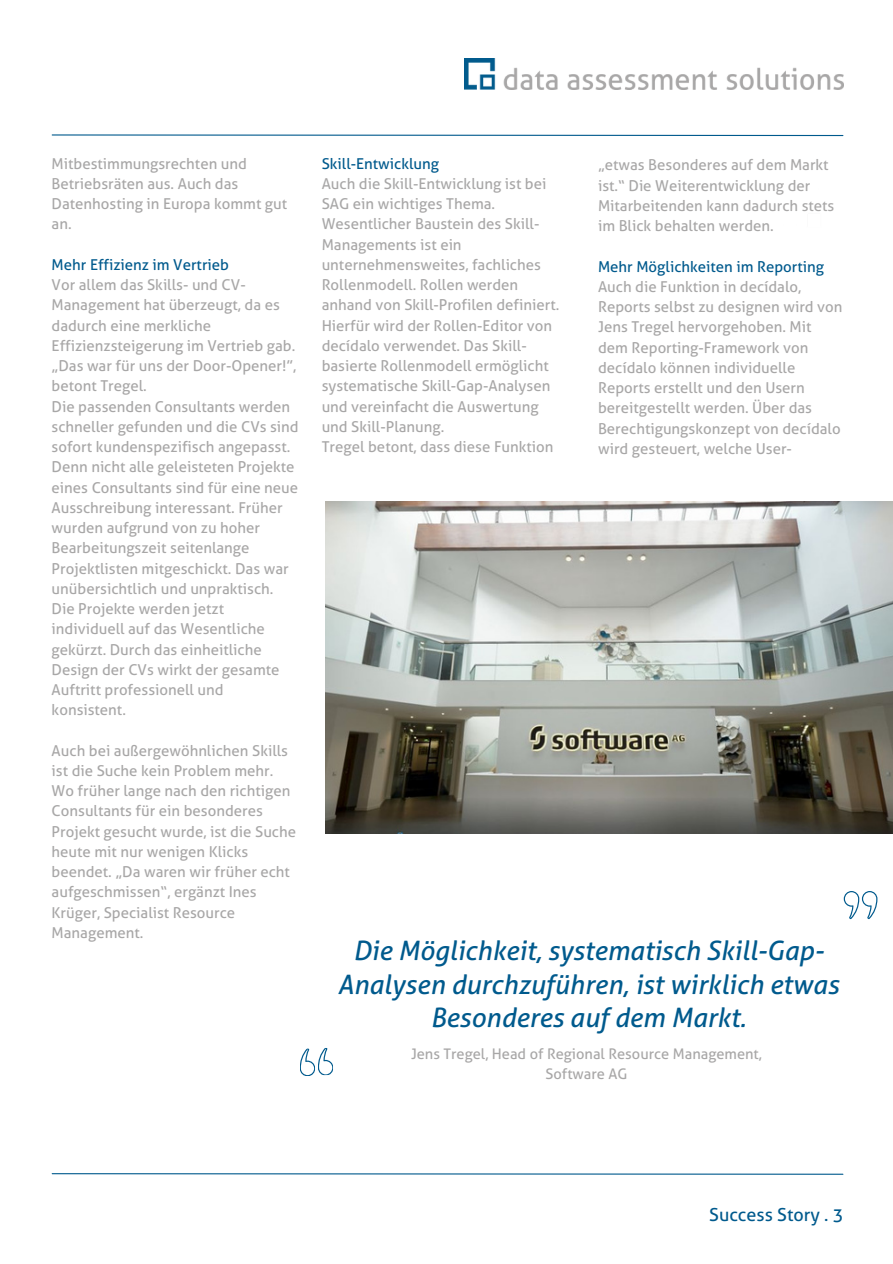
<style>
.page{position:relative;width:893px;height:1264px;background:#fff}
.page>*{position:absolute;margin:0;border:0;box-sizing:border-box;transform-origin:0 0}
.t1{font:italic 26.7px/33.9px "Aller";color:#005a8d;text-align:center}
.t2{font:18px "Aller";color:#005a8d}
.t3{font:15px/20.2px "Aller";color:#a8a7a7}
.t4{font:15px "Aller";color:#005a8d}
.t5{font:14.55px "Aller";color:#a8a7a7}
</style>
<div class="page">
<img style="left:465px;top:58px;width:378px;height:31px">
<svg style="left:51px;top:134px;width:793px;height:3px"></svg>
<svg style="left:51px;top:1173px;width:793px;height:2px;background:#6fa1be"></svg>
<img style="left:325px;top:501px;width:567px;height:332px">
<svg style="left:300px;top:1048px;width:33px;height:28px"></svg>
<svg style="left:843px;top:891px;width:34px;height:28px"></svg>
<p class="t3" style="left:52px;top:153px;width:237px">Mitbestimmungsrechten und<br>Betriebsräten aus. Auch das<br>Datenhosting in Europa kommt gut an.</p>
<p class="t4" style="left:52px;top:256px;width:179px">Mehr Effizienz im Vertrieb</p>
<p class="t3" style="left:52px;top:275px;width:246px">Vor allem das Skills- und CV-<br>Management hat überzeugt, da es dadurch eine merkliche<br>Effizienzsteigerung im Vertrieb gab. „Das war für uns der Door-Opener!”, betont Tregel.</p>
<p class="t3" style="left:52px;top:396px;width:248px">Die passenden Consultants werden schneller gefunden und die CVs sind sofort kundenspezifisch angepasst.<br>Denn nicht alle geleisteten Projekte eines Consultants sind für eine neue<br>Ausschreibung interessant. Früher wurden aufgrund von zu hoher<br>Bearbeitungszeit seitenlange<br>Projektlisten mitgeschickt. Das war unübersichtlich und unpraktisch.<br>Die Projekte werden jetzt individuell auf das Wesentliche gekürzt. Durch das einheitliche<br>Design der CVs wirkt der gesamte<br>Auftritt professionell und konsistent.</p>
<p class="t3" style="left:52px;top:740px;width:246px">Auch bei außergewöhnlichen Skills ist die Suche kein Problem mehr.<br>Wo früher lange nach den richtigen<br>Consultants für ein besonderes<br>Projekt gesucht wurde, ist die Suche heute mit nur wenigen Klicks beendet. „Da waren wir früher echt aufgeschmissen“, ergänzt Ines<br>Krüger, Specialist Resource<br>Management.</p>
<p class="t4" style="left:322px;top:155px;width:119px">Skill-Entwicklung</p>
<p class="t3" style="left:322px;top:174px;width:239px">Auch die Skill-Entwicklung ist bei<br>SAG ein wichtiges Thema.<br>Wesentlicher Baustein des Skill-<br>Managements ist ein unternehmensweites, fachliches<br>Rollenmodell. Rollen werden anhand von Skill-Profilen definiert.<br>Hierfür wird der Rollen-Editor von decídalo verwendet. Das Skill&shy;basierte Rollenmodell ermöglicht</p>
<p class="t3" style="left:322px;top:376px;width:230px">systematische Skill-Gap-Analysen und vereinfacht die Auswertung und Skill-Planung.</p>
<p class="t3" style="left:322px;top:437px;width:233px">Tregel betont, dass diese Funktion</p>
<p class="t3" style="left:598px;top:155px;width:238px">„etwas Besonderes auf dem Markt ist.“ Die Weiterentwicklung der<br>Mitarbeitenden kann dadurch stets im Blick behalten werden.</p>
<p class="t4" style="left:598px;top:257px;width:227px">Mehr Möglichkeiten im Reporting</p>
<p class="t3" style="left:598px;top:276px;width:246px">Auch die Funktion in decídalo,<br>Reports selbst zu designen wird von<br>Jens Tregel hervorgehoben. Mit dem Reporting-Framework von</p>
<p class="t3" style="left:598px;top:357px;width:199px">decídalo können individuelle</p>
<p class="t3" style="left:598px;top:378px;width:244px">Reports erstellt und den Usern bereitgestellt werden. Über das<br>Berechtigungskonzept von decídalo wird gesteuert, welche User-</p>
<p class="t1" style="left:337px;top:933px;width:503px">Die Möglichkeit, systematisch Skill-Gap-<br>Analysen durchzuführen, ist wirklich etwas<br>Besonderes auf dem Markt.</p>
<p class="t5" style="left:411px;top:1045px;width:352px">Jens Tregel, Head of Regional Resource Management,</p>
<p class="t5" style="left:545px;top:1065px;width:83px">Software AG</p>
<p class="t2" style="left:709px;top:1204px;width:136px">Success Story . 3</p>
</div>
